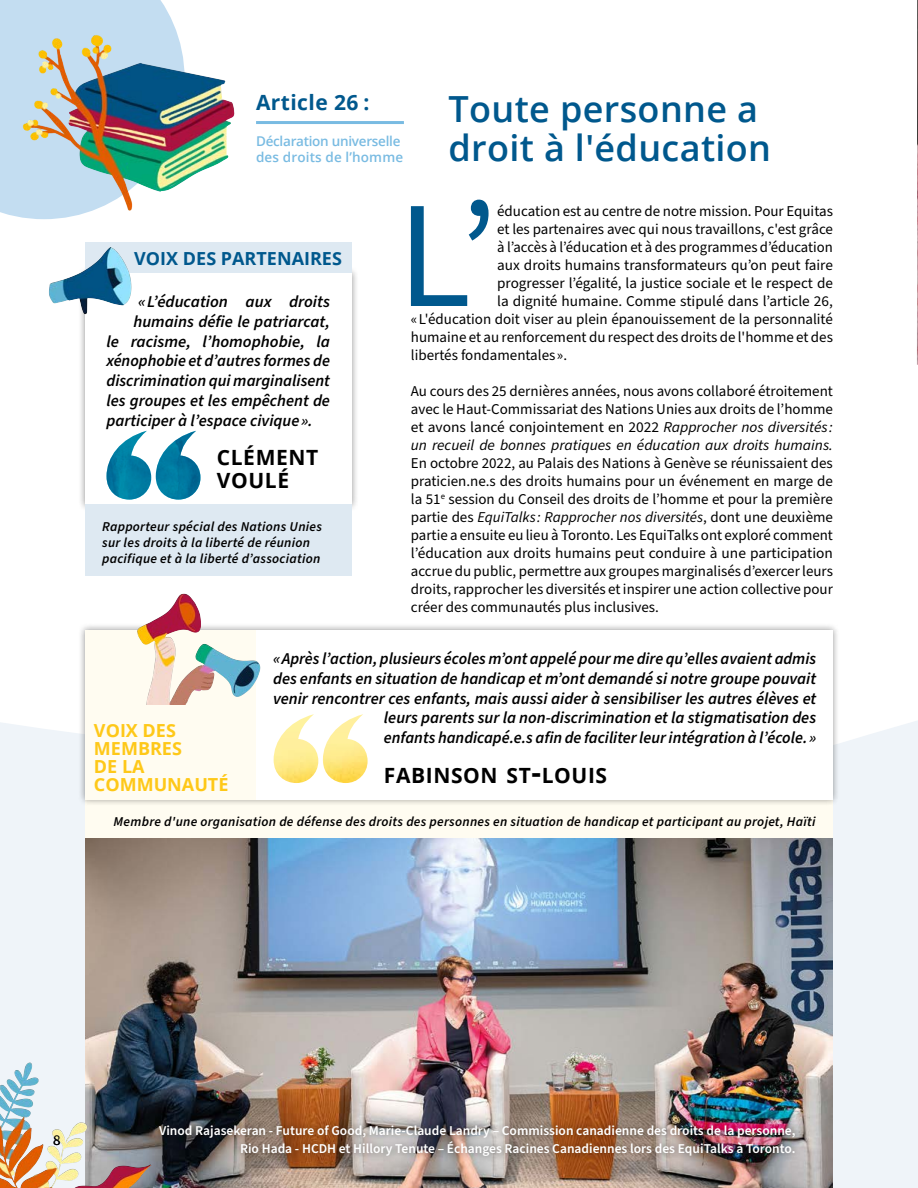
<style>
.page{position:relative;width:918px;height:1188px;background:#fff}
.page>*{position:absolute;margin:0;border:0;box-sizing:border-box;transform-origin:0 0}
.t1{font:152.25px "Source Sans Pro";color:#00588d}
.t2{font:600 36px/39px "Open Sans";letter-spacing:.01em;color:#00588d}
.t3{font:700 21px/22.5px "Open Sans";letter-spacing:.03em;color:#000}
.t4{font:700 21px "Open Sans";letter-spacing:.02em;color:#00588d}
.t5{font:700 18px/18px "Open Sans";color:#fec818}
.t6{font:700 18px "Open Sans";color:#00588d}
.t7{font:italic 600 16.5px/19.8px "Source Sans Pro";color:#000;text-align:right}
.t8{font:15px/18px "Source Sans Pro";color:#000;text-align:justify}
.t9{font:italic 600 13.5px/16.2px "Source Sans Pro";letter-spacing:.02em;color:#000}
.t10{font:600 13.5px/17.7px "Source Sans Pro";color:#fff;text-align:right}
.t11{font:600 13.5px/16.2px "Open Sans";letter-spacing:-.02em;color:#79bbe2}
.s1{font-style:italic}
.s2{font-size:30px}
</style>
<div class="page">
<div style="left:0;top:721px;width:918px;height:467px;background:#eff4f9"></div>
<div style="left:0;top:0;width:170px;height:214px;background:#c3ddf1"></div>
<div style="left:85px;top:800px;width:748px;height:39px;background:#fffcf1"></div>
<div style="left:78px;top:623px;width:762px;height:183px;background:#000;opacity:.4"></div>
<div style="left:85px;top:630px;width:748px;height:170px;background:#fff"></div>
<div style="left:85px;top:630px;width:171px;height:170px;background:#fffcf1"></div>
<div style="left:78px;top:266px;width:281px;height:246px;background:#000;opacity:.4"></div>
<div style="left:85px;top:273px;width:267px;height:232px;background:#fff"></div>
<img style="left:274px;top:714px;width:94px;height:69px">
<img style="left:85px;top:839px;width:748px;height:349px">
<div style="left:85px;top:504px;width:267px;height:72px;background:#dee9f2"></div>
<img style="left:107px;top:431px;width:93px;height:69px">
<div style="left:85px;top:242px;width:267px;height:31px;background:#dee9f2"></div>
<img style="left:49px;top:247px;width:83px;height:81px">
<img style="left:131px;top:593px;width:136px;height:111px">
<img style="left:7px;top:17px;width:228px;height:203px">
<hr style="left:256px;top:121px;width:148px;height:3px;background:#79bbe2">
<img style="left:917px;top:0;width:1px;height:365px">
<div style="left:152px;top:1118px;width:651px;height:47px;background:#000;opacity:.5"></div>
<img style="left:0;top:1059px;width:153px;height:129px">
<h3 class="t4" style="left:256px;top:88px;width:115px">Article 26 :</h3>
<p class="t11" style="left:256px;top:133px;width:149px">Déclaration universelle des droits de l’homme</p>
<h2 class="t2" style="left:448px;top:89px;width:324px">Toute personne a droit à l'éducation</h2>
<p class="t6" style="left:134px;top:245px;width:209px">VOIX DES PARTENAIRES</p>
<p class="t7" style="left:138px;top:292px;width:194px">« L’éducation aux droits</p>
<p class="t7" style="left:134px;top:312px;width:198px">humains défie le patriarcat,</p>
<p class="t7" style="left:107px;top:332px;width:225px">le racisme, l’homophobie, la</p>
<p class="t7" style="left:107px;top:352px;width:225px">xénophobie et d’autres formes de</p>
<p class="t7" style="left:107px;top:371px;width:225px">discrimination qui marginalisent</p>
<p class="t7" style="left:107px;top:391px;width:225px">les groupes et les empêchent de</p>
<p class="t7" style="left:107px;top:411px;width:208px">participer à l’espace civique ».</p>
<h3 class="t3" style="left:217px;top:446px;width:103px">CLÉMENT<br>VOULÉ</h3>
<p class="t9" style="left:102px;top:519px;width:221px">Rapporteur spécial des Nations Unies sur les droits à la liberté de réunion pacifique et à la liberté d’association</p>
<h1 class="t1" style="left:397px;top:154px;width:101px">L’</h1>
<p class="t8" style="left:497px;top:203px;width:337px">éducation est au centre de notre mission. Pour Equitas</p>
<p class="t8" style="left:497px;top:221px;width:337px">et les partenaires avec qui nous travaillons, c'est grâce</p>
<p class="t8" style="left:497px;top:239px;width:337px">à l’accès à l’éducation et à des programmes d’éducation</p>
<p class="t8" style="left:497px;top:257px;width:337px">aux droits humains transformateurs qu’on peut faire</p>
<p class="t8" style="left:497px;top:275px;width:337px">progresser l’égalité, la justice sociale et le respect de</p>
<p class="t8" style="left:497px;top:293px;width:337px">la dignité humaine. Comme stipulé dans l’article 26,</p>
<p class="t8" style="left:411px;top:311px;width:424px">« L'éducation doit viser au plein épanouissement de la personnalité</p>
<p class="t8" style="left:411px;top:329px;width:424px">humaine et au renforcement du respect des droits de l'homme et des</p>
<p class="t8" style="left:411px;top:347px;width:158px">libertés fondamentales ».</p>
<p class="t8" style="left:411px;top:383px;width:424px">Au cours des 25 dernières années, nous avons collaboré étroitement avec le Haut-Commissariat des Nations Unies aux droits de l’homme et avons lancé conjointement en 2022 <span class="s1">Rapprocher nos diversités : un recueil de bonnes pratiques en éducation aux droits humains.</span></p>
<p class="t8" style="left:411px;top:455px;width:424px">En octobre 2022, au Palais des Nations à Genève se réunissaient des praticien.ne.s des droits humains pour un événement en marge de la 51<sup>e</sup> session du Conseil des droits de l’homme et pour la première partie des <span class="s1">EquiTalks : Rapprocher nos diversités</span>, dont une deuxième partie a ensuite eu lieu à Toronto. Les EquiTalks ont exploré comment l’éducation aux droits humains peut conduire à une participation accrue du public, permettre aux groupes marginalisés d’exercer leurs droits, rapprocher les diversités et inspirer une action collective pour créer des communautés plus inclusives.</p>
<p class="t5" style="left:94px;top:721px;width:136px">VOIX DES<br>MEMBRES<br>DE LA<br>COMMUNAUTÉ</p>
<p class="t7" style="left:273px;top:649px;width:545px">« Après l’action, plusieurs écoles m’ont appelé pour me dire qu’elles avaient admis des enfants en situation de handicap et m’ont demandé si notre groupe pouvait venir rencontrer ces enfants, mais aussi aider à sensibiliser les autres élèves et leurs parents sur la non-discrimination et la stigmatisation des<br>enfants handicapé.e.s afin de faciliter leur intégration à l’école. »</p>
<h3 class="t3" style="left:384px;top:763px;width:225px">FABINSON ST<span class="s2">-</span>LOUIS</h3>
<p class="t9" style="left:114px;top:814px;width:703px">Membre d'une organisation de défense des droits des personnes en situation de handicap et participant au projet, Haïti</p>
<p class="t8" style="left:53px;top:1132px;width:9px">8</p>
<p class="t10" style="left:159px;top:1122px;width:638px">Vinod Rajasekeran - Future of Good, Marie-Claude Landry – Commission canadienne des droits de la personne,<br>Rio Hada - HCDH et Hillory Tenute – Échanges Racines Canadiennes lors des EquiTalks à Toronto.</p>
</div>
